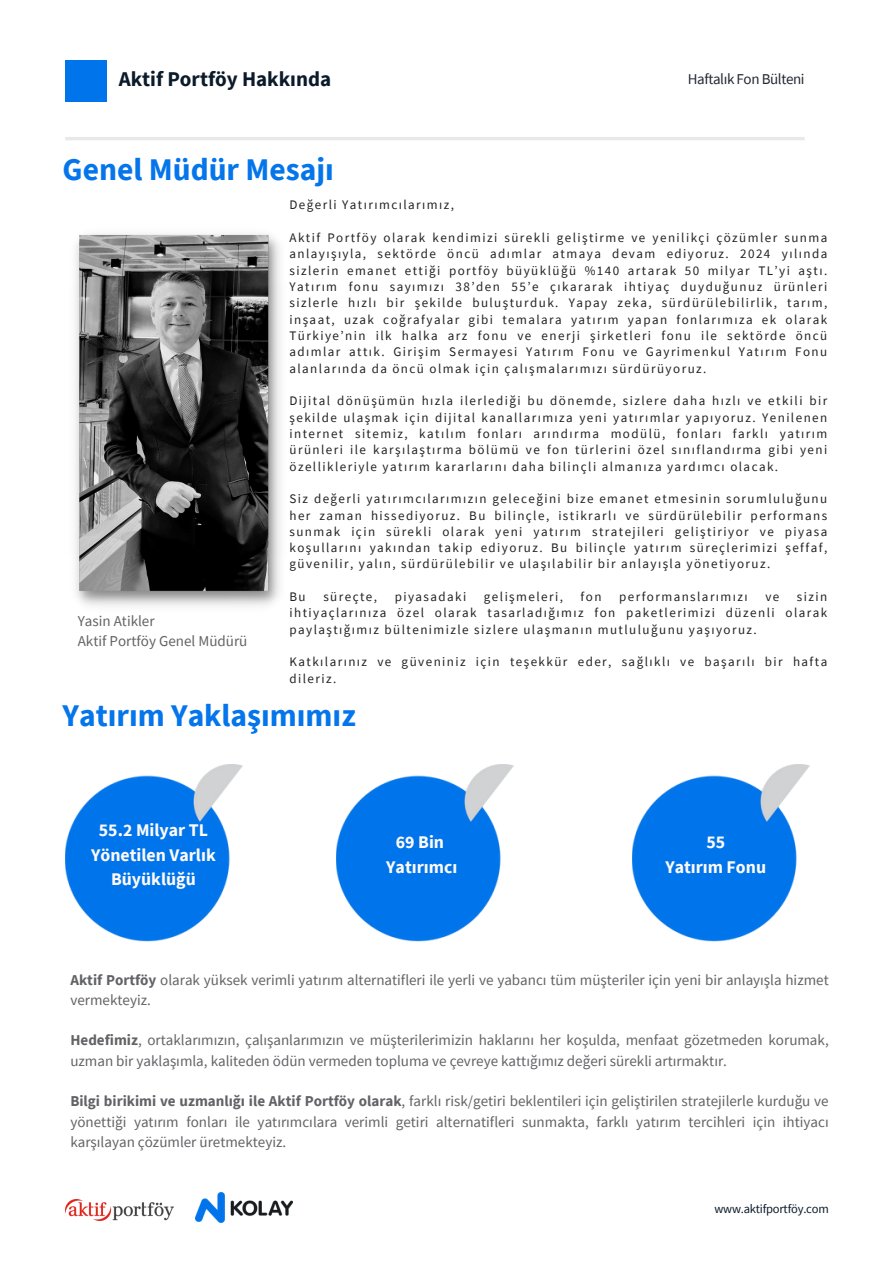
<style>
.page{position:relative;width:894px;height:1264px;background:#fff}
.page>*{position:absolute;margin:0;border:0;box-sizing:border-box;transform-origin:0 0}
.t1{font:700 31.5px "Source Sans Pro";color:#0475eb}
.t2{font:700 21px "Source Sans Pro";color:#0b1b2a}
.t3{font:700 17.85px/24.2px "Source Sans Pro";color:#fffaf9;text-align:center}
.t4{font:15px/20.2px "Source Sans Pro";color:#626366}
.t5{font:15px "Source Sans Pro";letter-spacing:-.025em;color:#222831}
.t6{font:13.05px/16.4px "Source Sans Pro";letter-spacing:.11em;color:#222}
.t7{font:12.6px "Source Sans Pro";letter-spacing:-.02em;color:#0b1b2a}
.s1{font-weight:700}
</style>
<div class="page">
<hr style="left:65px;top:137px;width:739px;height:3px;background:#e9e9e9">
<div style="left:65px;top:60px;width:41px;height:41px;background:#0075eb"></div>
<img style="left:75px;top:234px;width:205px;height:372px">
<img style="left:65px;top:764px;width:177px;height:177px">
<img style="left:632px;top:764px;width:176px;height:177px">
<img style="left:336px;top:764px;width:177px;height:177px">
<img style="left:65px;top:1199px;width:108px;height:21px">
<img style="left:196px;top:1192px;width:96px;height:30px">
<h2 class="t2" style="left:119px;top:66px;width:214px">Aktif Portföy Hakkında</h2>
<h4 class="t5" style="left:687px;top:69px;width:116px">Haftalık Fon Bülteni</h4>
<p class="t1" style="left:63px;top:149px;width:273px">Genel Müdür Mesajı</p>
<p class="t4" style="left:78px;top:610px;width:171px">Yasin Atikler<br>Aktif Portföy Genel Müdürü</p>
<h3 class="t6" style="left:289px;top:196px;width:166px">Değerli Yatırımcılarımız,</h3>
<h4 class="t6" style="left:289px;top:229px;width:539px">Aktif Portföy olarak kendimi zi sürekli geli ştirme ve yenilikçi çözümler sunma anlayışıyla, sektörde öncü adımlar atmaya devam ediyoruz. 2024 yılında si zlerin emanet ettiği portföy büyüklüğü %140 artarak 50 milyar TL’yi aştı.<br>Yatırım fonu sayımızı 38’den 55’e çıkararak ihtiyaç duyduğunuz ürünleri si zlerle hızlı bir şekilde buluşturduk. Yapay zeka, sürdürülebilirlik, tarım, inşaat, uzak coğrafyalar gibi temalara yatırım yapan fonlarımıza ek olarak Türkiye’nin ilk halka arz fonu ve enerji şirketleri fonu ile sektörde öncü adımlar attık. Giri şim Sermayesi Yatırım Fonu ve Gayrimenkul Yatırım Fonu alanlarında da öncü olmak için çalışmalarımızı sürdürüyoruz.</h4>
<h4 class="t6" style="left:289px;top:392px;width:539px">Dijital dönüşümün hızla ilerlediği bu dönemde, si zlere daha hızlı ve etkili bir şekilde ulaşmak için dijital kanallarımıza yeni yatırımlar yapıyoruz. Yenilenen internet sitemi z, katılım fonları arındırma modülü, fonları farklı yatırım ürünleri ile karşılaştırma bölümü ve fon türlerini özel sınıflandırma gibi yeni özellikleriyle yatırım kararlarını daha bilinçli almanıza yardımcı olacak.</h4>
<h4 class="t6" style="left:289px;top:490px;width:539px;text-align:justify">Si z değerli yatırımcılarımızın geleceğini bi ze emanet etmesinin sorumluluğunu her zaman hi ssediyoruz. Bu bilinçle, i stikrarlı ve sürdürülebilir performans sunmak için sürekli olarak yeni yatırım stratejileri geli ştiriyor ve piyasa koşullarını yakından takip ediyoruz. Bu bilinçle yatırım süreçlerimi zi şeffaf, güvenilir, yalın, sürdürülebilir ve ulaşılabilir bir anlayışla yönetiyoruz.</h4>
<p class="t6" style="left:289px;top:588px;width:18px">Bu</p>
<p class="t6" style="left:323px;top:588px;width:55px">süreçte,</p>
<p class="t6" style="left:394px;top:588px;width:71px">piyasadaki</p>
<p class="t6" style="left:484px;top:588px;width:80px">geli şmeleri,</p>
<p class="t6" style="left:580px;top:588px;width:22px">fon</p>
<p class="t6" style="left:619px;top:588px;width:130px">performanslarımızı</p>
<p class="t6" style="left:765px;top:588px;width:16px">ve</p>
<p class="t6" style="left:289px;top:588px;width:539px;text-align:justify;text-indent:507px">sizin ihtiyaçlarınıza özel olarak tasarladığımız fon paketlerimi zi düzenli olarak paylaştığımız bültenimi zle si zlere ulaşmanın mutluluğunu yaşıyoruz.</p>
<p class="t6" style="left:289px;top:653px;width:539px">Katkılarınız ve güvenini z için teşekkür eder, sağlıklı ve başarılı bir hafta dileri z.</p>
<h1 class="t1" style="left:63px;top:694px;width:295px">Yatırım Yaklaşımımız</h1>
<h1 class="t3" style="left:91px;top:818px;width:126px">55.2 Milyar TL<br>Yönetilen Varlık<br>Büyüklüğü</h1>
<p class="t3" style="left:386px;top:830px;width:72px">69 Bin<br>Yatırımcı</p>
<h3 class="t3" style="left:665px;top:830px;width:102px">55<br>Yatırım Fonu</h3>
<p class="t4" style="left:70px;top:969px;width:759px"><span class="s1">Aktif Portföy</span> olarak yüksek verimli yatırım alternatifleri ile yerli ve yabancı tüm müşteriler için yeni bir anlayışla hizmet vermekteyiz.</p>
<p class="t4" style="left:70px;top:1029px;width:759px"><span class="s1">Hedefimiz</span>, ortaklarımızın, çalışanlarımızın ve müşterilerimizin haklarını her koşulda, menfaat gözetmeden korumak, uzman bir yaklaşımla, kaliteden ödün vermeden topluma ve çevreye kattığımız değeri sürekli artırmaktır.</p>
<h4 class="t4" style="left:70px;top:1090px;width:759px;text-align:justify"><span class="s1">Bilgi birikimi ve uzmanlığı ile Aktif Portföy olarak</span>, farklı risk/getiri beklentileri için geliştirilen stratejilerle kurduğu ve yönettiği yatırım fonları ile yatırımcılara verimli getiri alternatifleri sunmakta, farklı yatırım tercihleri için ihtiyacı karşılayan çözümler üretmekteyiz.</h4>
<p class="t7" style="left:714px;top:1200px;width:116px">www.aktifportföy.com</p>
</div>
